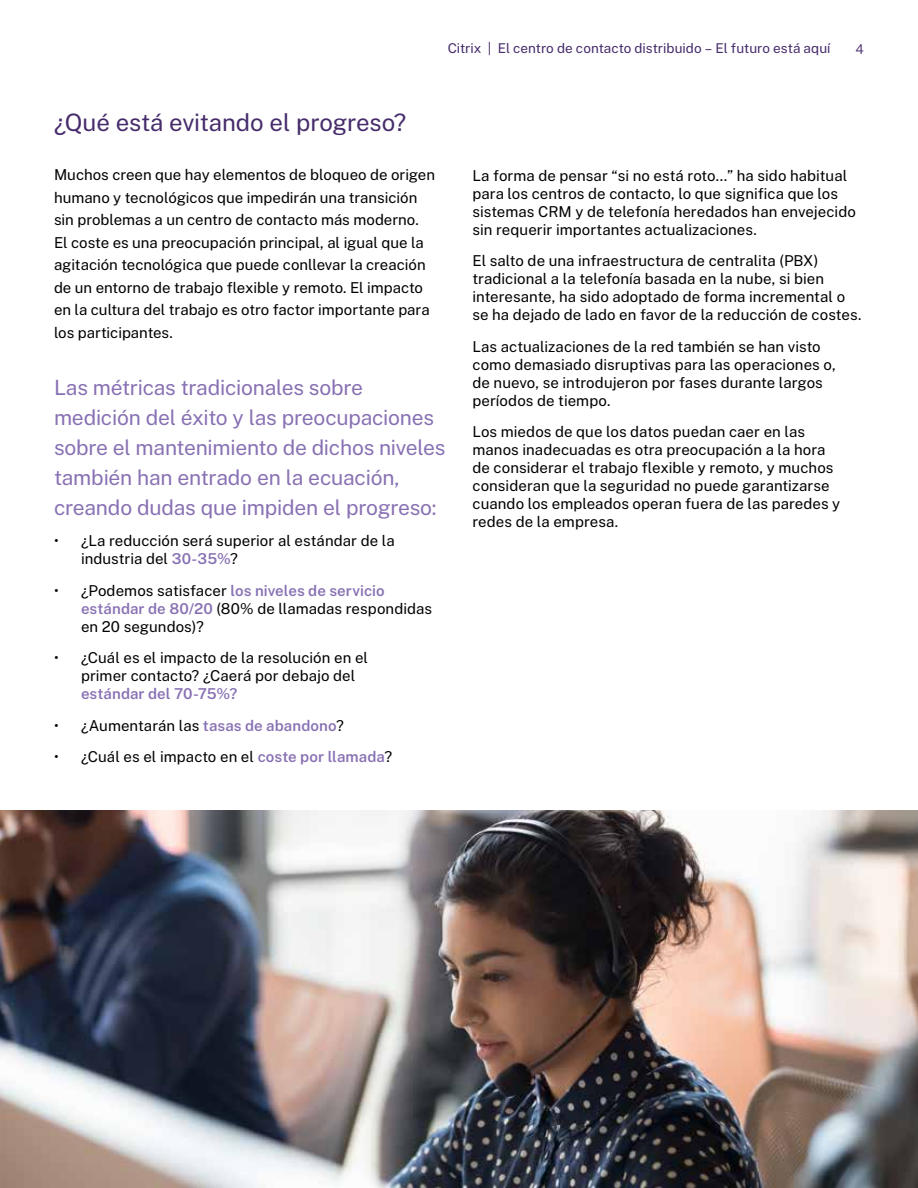
<style>
.page{position:relative;width:918px;height:1188px;background:#fff}
.page>*{position:absolute;margin:0;border:0;box-sizing:border-box;transform-origin:0 0}
.t1{font:24px "Public Sans";letter-spacing:-.005em;color:#462c6b}
.t2{font:21px/30px "Public Sans";letter-spacing:-.01em;color:#8871b3}
.t3{font:15px/18px "Public Sans";letter-spacing:.005em;color:#000}
.t4{font:600 15px "Public Sans";letter-spacing:.005em;color:#8871b3}
.t5{font:13.5px "Public Sans";color:#462c6b}
.t6{font:300 13.5px "Public Sans";color:#462c6b}
.s1{font-weight:600;color:#8871b3}
</style>
<div class="page">
<img style="left:0;top:810px;width:918px;height:378px">
<p class="t5" style="left:448px;top:38px;width:384px">Citrix | El centro de contacto distribuido – El futuro está aquí</p>
<p class="t6" style="left:856px;top:39px;width:10px">4</p>
<h1 class="t1" style="left:54px;top:104px;width:354px">¿Qué está evitando el progreso?</h1>
<p class="t3" style="left:54px;top:163px;width:383px;line-height:22.5px">Muchos creen que hay elementos de bloqueo de origen humano y tecnológicos que impedirán una transición sin problemas a un centro de contacto más moderno.<br>El coste es una preocupación principal, al igual que la agitación tecnológica que puede conllevar la creación de un entorno de trabajo flexible y remoto. El impacto en la cultura del trabajo es otro factor importante para los participantes.</p>
<h2 class="t2" style="left:54px;top:371px;width:393px">Las métricas tradicionales sobre medición del éxito y las preocupaciones sobre el mantenimiento de dichos niveles también han entrado en la ecuación, creando dudas que impiden el progreso:</h2>
<p class="t3" style="left:81px;top:531px;width:315px;text-indent:-27px">• ¿La reducción será superior al estándar de la industria del <span class="s1">30-35%</span>?</p>
<p class="t3" style="left:81px;top:580px;width:353px;text-indent:-27px">• ¿Podemos satisfacer <span class="s1">los niveles de servicio estándar de 80/20</span> (80% de llamadas respondidas en 20 segundos)?</p>
<p class="t3" style="left:81px;top:648px;width:289px;text-indent:-27px">• ¿Cuál es el impacto de la resolución en el primer contacto? ¿Caerá por debajo del</p>
<p class="t4" style="left:81px;top:683px;width:158px">estándar del 70-75%?</p>
<p class="t3" style="left:54px;top:715px;width:291px">• ¿Aumentarán las <span class="s1">tasas de abandono</span>?</p>
<p class="t3" style="left:54px;top:747px;width:340px">• ¿Cuál es el impacto en el <span class="s1">coste por llamada</span>?</p>
<p class="t3" style="left:472px;top:165px;width:385px">La forma de pensar “si no está roto…” ha sido habitual para los centros de contacto, lo que significa que los sistemas CRM y de telefonía heredados han envejecido sin requerir importantes actualizaciones.</p>
<p class="t3" style="left:472px;top:251px;width:390px">El salto de una infraestructura de centralita (PBX) tradicional a la telefonía basada en la nube, si bien interesante, ha sido adoptado de forma incremental o se ha dejado de lado en favor de la reducción de costes.</p>
<p class="t3" style="left:472px;top:336px;width:365px">Las actualizaciones de la red también se han visto como demasiado disruptivas para las operaciones o, de nuevo, se introdujeron por fases durante largos períodos de tiempo.</p>
<p class="t3" style="left:472px;top:422px;width:369px">Los miedos de que los datos puedan caer en las manos inadecuadas es otra preocupación a la hora de considerar el trabajo flexible y remoto, y muchos consideran que la seguridad no puede garantizarse cuando los empleados operan fuera de las paredes y redes de la empresa.</p>
</div>
